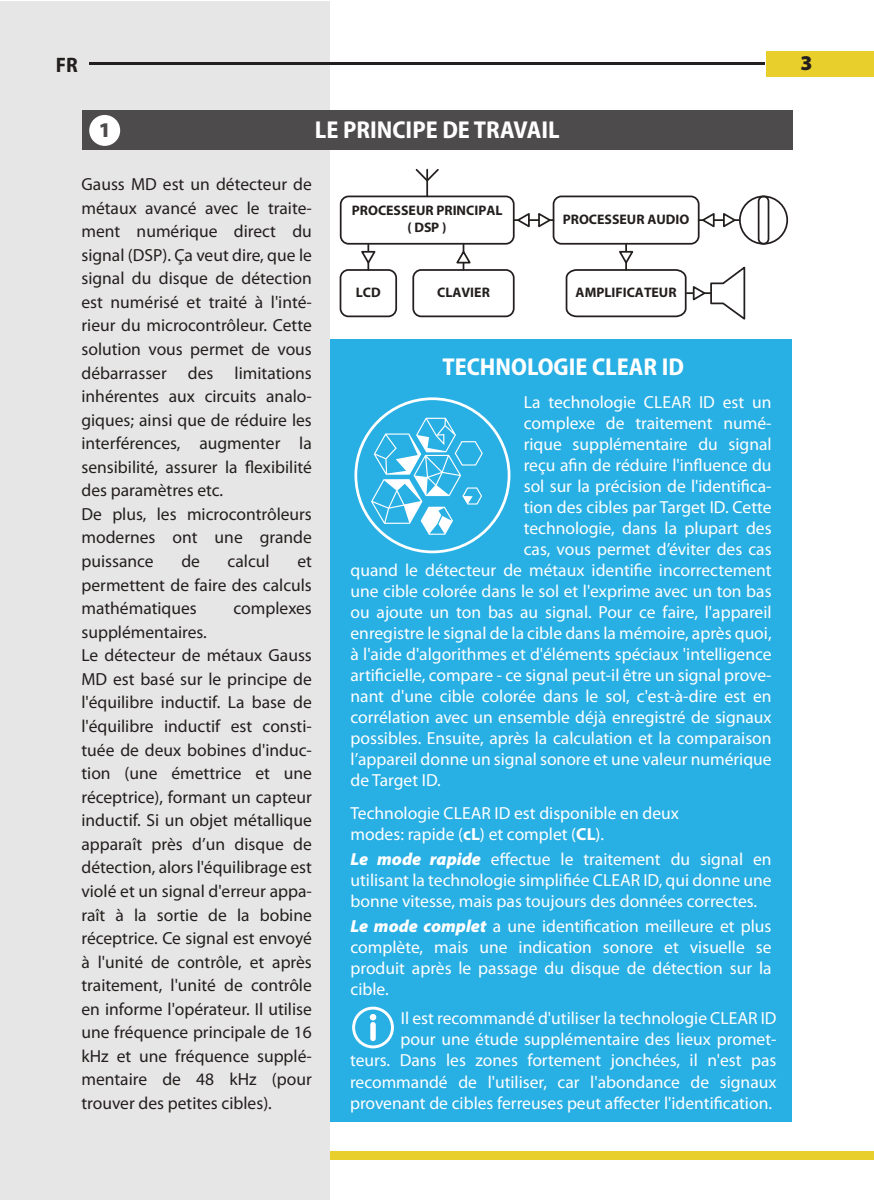
<style>
.page{position:relative;width:874px;height:1201px;background:#fff}
.page>*{position:absolute;margin:0;border:0;box-sizing:border-box;transform-origin:0 0}
.t1{font:700 semi-condensed 24.5px "Myriad Pro";color:#fff}
.t2{font:700 semi-condensed 21px "Myriad Pro";color:#241f1f}
.t3{font:900 21px "Myriad Pro";color:#241f1f}
.t4{font:900 21px "Myriad Pro";color:#4e4b4c}
.t5{font:17.5px/21px "Myriad Pro";color:#fff;text-align:justify}
.t6{font:17.5px/23.6px "Myriad Pro";color:#241f1f}
.t7{font:700 13.83px/17px "Myriad Pro";color:#241f1f;text-align:center}
.s1{font-weight:700}
.s2{font-weight:900;font-style:italic}
</style>
<div class="page">
<div style="left:329px;top:339px;width:462px;height:782px;background:#28afe4"></div>
<div style="left:0;top:1151px;width:873px;height:8px;background:#e9cf2b"></div>
<div style="left:766px;top:51px;width:107px;height:26px;background:#e9cf2b"></div>
<svg style="left:354px;top:397px;width:156px;height:156px"></svg>
<div style="left:0;top:1px;width:329px;height:1198px;background:#e7e6e6"></div>
<hr style="left:89px;top:63px;width:675px;height:2px;background:#241f1f">
<div style="left:82px;top:111px;width:709px;height:39px;background:#4e4b4c"></div>
<div style="left:89px;top:115px;width:31px;height:31px;background:#fff;border-radius:50%"></div>
<svg style="left:352px;top:1006px;width:42px;height:42px"></svg>
<div style="left:339px;top:195px;width:175px;height:50px;border:2px solid #241f1f;border-radius:8px"></div>
<div style="left:412px;top:269px;width:102px;height:48px;border:2px solid #241f1f;border-radius:8px"></div>
<div style="left:552px;top:195px;width:147px;height:50px;border:2px solid #241f1f;border-radius:8px"></div>
<div style="left:757px;top:195px;width:12px;height:50px;border:2px solid #241f1f;border-radius:5px"></div>
<div style="left:339px;top:269px;width:58px;height:48px;border:2px solid #241f1f;border-radius:8px"></div>
<hr style="left:426px;top:170px;width:2px;height:26px;background:#241f1f">
<hr style="left:367px;top:244px;width:2px;height:26px;background:#241f1f">
<hr style="left:462px;top:244px;width:2px;height:26px;background:#241f1f">
<hr style="left:513px;top:219px;width:40px;height:2px;background:#241f1f">
<hr style="left:698px;top:219px;width:40px;height:2px;background:#241f1f">
<svg style="left:415px;top:168px;width:24px;height:15px"></svg>
<div style="left:738px;top:195px;width:49px;height:50px;border:2px solid #241f1f;border-radius:50%"></div>
<svg style="left:361px;top:249px;width:15px;height:16px"></svg>
<svg style="left:456px;top:249px;width:15px;height:16px"></svg>
<svg style="left:564px;top:244px;width:181px;height:76px"></svg>
<svg style="left:515px;top:213px;width:37px;height:15px"></svg>
<svg style="left:721px;top:213px;width:15px;height:15px"></svg>
<svg style="left:700px;top:213px;width:15px;height:15px"></svg>
<p class="t2" style="left:56px;top:53px;width:23px">FR</p>
<p class="t4" style="left:99px;top:118px;width:14px">1</p>
<h1 class="t1" style="left:315px;top:116px;width:246px">LE PRINCIPE DE TRAVAIL</h1>
<p class="t6" style="left:81px;top:172px;width:232px">Gauss MD est un détecteur de métaux avancé avec le traite&shy;ment numérique direct du signal (DSP). Ça veut dire, que le signal du disque de détection est numérisé et traité à l'inté&shy;rieur du microcontrôleur. Cette solution vous permet de vous débarrasser des limitations inhérentes aux circuits analo&shy;giques; ainsi que de réduire les interférences, augmenter la sensibilité, assurer la flexibilité des paramètres etc.<br>De plus, les microcontrôleurs modernes ont une grande puissance</p>
<p class="t6" style="left:181px;top:549px;width:20px">de</p>
<p class="t6" style="left:227px;top:549px;width:44px">calcul</p>
<p class="t6" style="left:81px;top:549px;width:232px;text-align:justify;text-indent:216px">et permettent de faire des calculs mathématiques</p>
<p class="t6" style="left:233px;top:596px;width:80px">complexes</p>
<p class="t6" style="left:81px;top:619px;width:232px">supplémentaires.<br>Le détecteur de métaux Gauss<br>MD est basé sur le principe de l'équilibre inductif. La base de l'équilibre inductif est consti&shy;tuée de deux bobines d'induc&shy;tion (une émettrice et une réceptrice), formant un capteur inductif. Si un objet métallique apparaît près d’un disque de détection, alors l'équilibrage est violé et un signal d'erreur appa&shy;raît à la sortie de la bobine réceptrice. Ce signal est envoyé à l'unité de contrôle, et après traitement, l'unité de contrôle en informe l'opérateur. Il utilise une fréquence principale de 16 kHz et une fréquence supplé&shy;mentaire de 48 kHz (pour trouver des petites cibles).</p>
<p class="t7" style="left:351px;top:202px;width:152px">PROCESSEUR PRINCIPAL (DSP )</p>
<p class="t7" style="left:562px;top:211px;width:128px">PROCESSEUR AUDIO</p>
<p class="t7" style="left:355px;top:284px;width:26px">LCD</p>
<p class="t7" style="left:575px;top:284px;width:102px">AMPLIFICATEUR</p>
<p class="t7" style="left:437px;top:284px;width:54px">CLAVIER</p>
<h1 class="t1" style="left:442px;top:353px;width:243px">TECHNOLOGIE CLEAR ID</h1>
<p class="t5" style="left:523px;top:391px;width:249px">La technologie CLEAR ID est un</p>
<p class="t5" style="left:523px;top:412px;width:249px">complexe de traitement numé-</p>
<p class="t5" style="left:523px;top:433px;width:249px">rique supplémentaire du signal</p>
<p class="t5" style="left:523px;top:454px;width:249px">reçu afin de réduire l'influence du</p>
<p class="t5" style="left:523px;top:475px;width:249px">sol sur la précision de l'identifica-</p>
<p class="t5" style="left:523px;top:496px;width:249px">tion des cibles par Target ID. Cette</p>
<p class="t5" style="left:523px;top:517px;width:249px">technologie, dans la plupart des</p>
<p class="t5" style="left:523px;top:538px;width:249px">cas, vous permet d’éviter des cas</p>
<p class="t5" style="left:350px;top:559px;width:422px">quand le détecteur de métaux identifie incorrectement</p>
<p class="t5" style="left:350px;top:580px;width:422px">une cible colorée dans le sol et l'exprime avec un ton bas</p>
<p class="t5" style="left:350px;top:601px;width:422px">ou ajoute un ton bas au signal. Pour ce faire, l'appareil</p>
<p class="t5" style="left:350px;top:622px;width:422px">enregistre le signal de la cible dans la mémoire, après quoi,</p>
<p class="t5" style="left:350px;top:643px;width:422px">à l'aide d'algorithmes et d'éléments spéciaux 'intelligence</p>
<p class="t5" style="left:350px;top:664px;width:422px">artificielle, compare - ce signal peut-il être un signal prove-</p>
<p class="t5" style="left:350px;top:685px;width:422px">nant d'une cible colorée dans le sol, c'est-à-dire est en</p>
<p class="t5" style="left:350px;top:706px;width:422px">corrélation avec un ensemble déjà enregistré de signaux</p>
<p class="t5" style="left:350px;top:727px;width:422px">possibles. Ensuite, après la calculation et la comparaison</p>
<p class="t5" style="left:350px;top:748px;width:422px">l’appareil donne un signal sonore et une valeur numérique</p>
<p class="t5" style="left:350px;top:769px;width:92px">de Target ID.</p>
<p class="t5" style="left:350px;top:802px;width:330px">Technologie CLEAR ID est disponible en deux modes: rapide (<span class="s1">cL</span>) et complet (<span class="s1">CL</span>).</p>
<p class="t5" style="left:350px;top:848px;width:422px"><span class="s2">Le mode rapide</span> effectue le traitement du signal en utilisant la technologie simplifiée CLEAR ID, qui donne une bonne vitesse, mais pas toujours des données correctes.</p>
<p class="t5" style="left:350px;top:914px;width:422px"><span class="s2">Le mode complet</span> a une identification meilleure et plus complète, mais une indication sonore et visuelle se produit après le passage du disque de détection sur la cible.</p>
<p class="t5" style="left:350px;top:1007px;width:428px;text-align:right">Il est recommandé d'utiliser la technologie CLEAR ID<br>pour une étude supplémentaire des lieux promet-<br>teurs. Dans les zones fortement jonchées, il n'est pas recommandé de l'utiliser, car l'abondance de signaux provenant de cibles ferreuses peut affecter l'identification.</p>
<p class="t3" style="left:800px;top:51px;width:14px">3</p>
</div>
